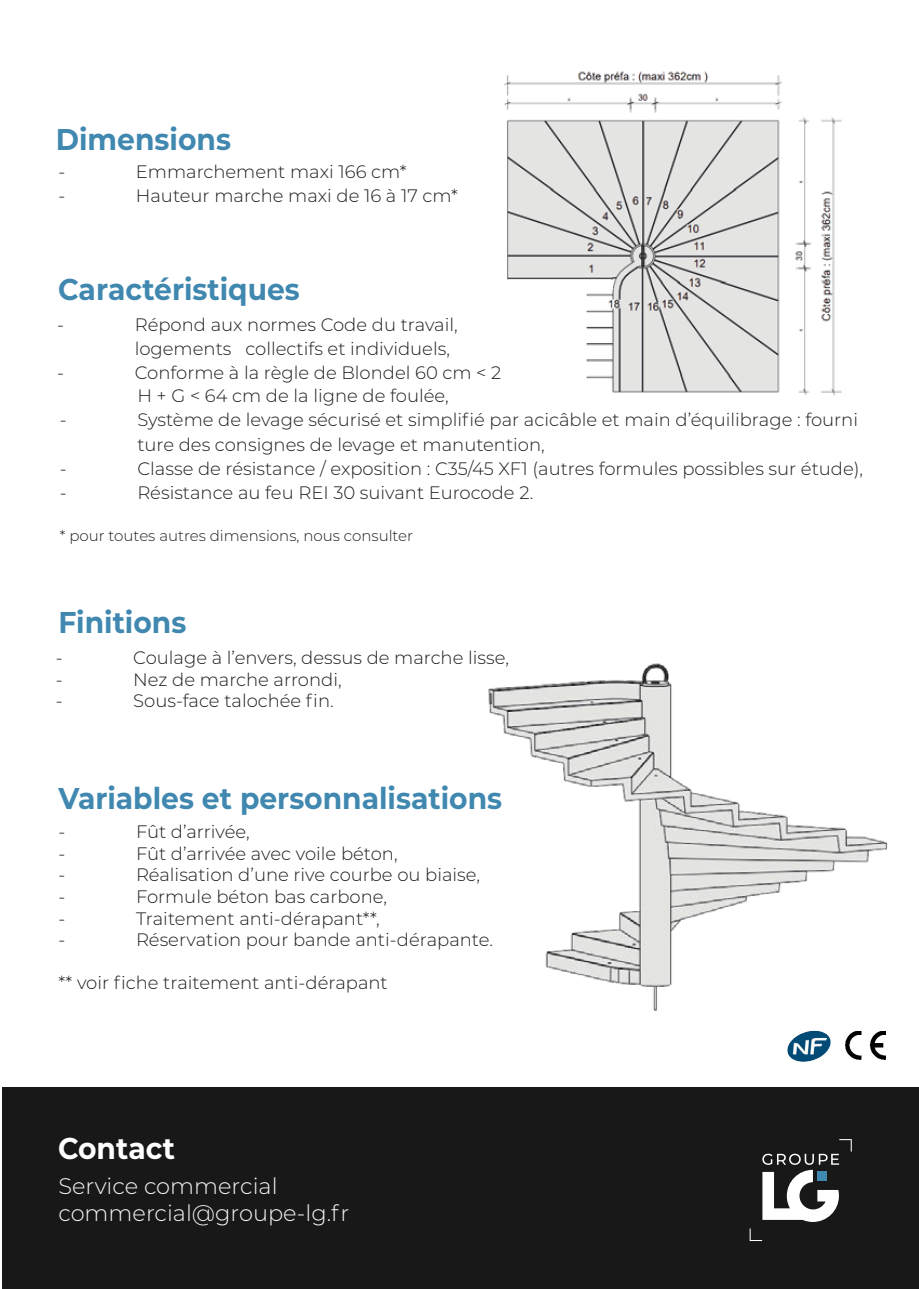
<style>
.page{position:relative;width:919px;height:1289px;background:#fff}
.page>*{position:absolute;margin:0;border:0;box-sizing:border-box;transform-origin:0 0}
.t1{font:700 30px "Montserrat";color:#4088b0;scale:.94 1}
.t2{font:700 30px "Montserrat";color:#fff;scale:.94 1}
.t3{font:300 22.5px/27px "Montserrat";color:#f6f6f6}
.t4{font:300 18px/24px "Montserrat";color:#1d1d1b}
.t5{font:300 15px "Montserrat";color:#1d1d1b}
</style>
<div class="page">
<div style="left:2px;top:1086px;width:916px;height:202px;background:#181818"></div>
<svg style="left:762px;top:1139px;width:89px;height:82px"></svg>
<svg style="left:749px;top:1228px;width:2px;height:12px"></svg>
<img style="left:488px;top:663px;width:400px;height:372px">
<img style="left:504px;top:71px;width:338px;height:324px">
<img style="left:787px;top:1029px;width:43px;height:32px">
<img style="left:845px;top:1031px;width:40px;height:28px">
<h1 class="t1" style="left:56px;top:127px;width:188px">Dimensions</h1>
<p class="t4" style="left:58px;top:160px;width:8px">-</p>
<p class="t4" style="left:136px;top:160px;width:272px">Emmarchement maxi 166 cm*</p>
<p class="t4" style="left:58px;top:184px;width:8px">-</p>
<p class="t4" style="left:136px;top:184px;width:323px">Hauteur marche maxi de 16 à 17 cm*</p>
<h1 class="t1" style="left:58px;top:276px;width:259px">Caractéristiques</h1>
<p class="t4" style="left:57px;top:313px;width:8px">-</p>
<p class="t4" style="left:135px;top:313px;width:324px">Répond aux normes Code du travail, logements collectifs et individuels,</p>
<p class="t4" style="left:57px;top:361px;width:8px">-</p>
<p class="t4" style="left:135px;top:361px;width:368px">Conforme à la règle de Blondel 60 cm &lt; 2</p>
<p class="t4" style="left:137px;top:385px;width:313px">H + G &lt; 64 cm de la ligne de foulée,</p>
<p class="t4" style="left:60px;top:408px;width:8px">-</p>
<p class="t4" style="left:137px;top:408px;width:722px">Système de levage sécurisé et simplifié par acicâble et main d’équilibrage : fourni ture des consignes de levage et manutention,</p>
<p class="t4" style="left:60px;top:456px;width:8px">-</p>
<p class="t4" style="left:137px;top:456px;width:727px">Classe de résistance / exposition : C35/45 XF1 (autres formules possibles sur étude),</p>
<p class="t4" style="left:60px;top:480px;width:8px">-</p>
<p class="t4" style="left:137px;top:480px;width:397px">Résistance au feu REI 30 suivant Eurocode 2.</p>
<p class="t5" style="left:60px;top:528px;width:355px">* pour toutes autres dimensions, nous consulter</p>
<h1 class="t1" style="left:59px;top:609px;width:137px">Finitions</h1>
<p class="t4" style="left:56px;top:646px;width:8px">-</p>
<p class="t4" style="left:133px;top:646px;width:377px">Coulage à l’envers, dessus de marche lisse,</p>
<p class="t4" style="left:56px;top:668px;width:8px">-</p>
<p class="t4" style="left:133px;top:668px;width:210px">Nez de marche arrondi,</p>
<p class="t4" style="left:56px;top:689px;width:8px">-</p>
<p class="t4" style="left:133px;top:689px;width:202px">Sous-face talochée fin.</p>
<h1 class="t1" style="left:58px;top:784px;width:473px">Variables et personnalisations</h1>
<p class="t4" style="left:59px;top:820px;width:8px">-</p>
<p class="t4" style="left:136px;top:820px;width:115px">Fût d’arrivée,</p>
<p class="t4" style="left:59px;top:842px;width:8px">-</p>
<p class="t4" style="left:136px;top:842px;width:263px">Fût d’arrivée avec voile béton,</p>
<p class="t4" style="left:59px;top:863px;width:8px">-</p>
<p class="t4" style="left:136px;top:863px;width:346px">Réalisation d’une rive courbe ou biaise,</p>
<p class="t4" style="left:59px;top:885px;width:8px">-</p>
<p class="t4" style="left:136px;top:885px;width:253px">Formule béton bas carbone,</p>
<p class="t4" style="left:59px;top:906px;width:8px">-</p>
<p class="t4" style="left:136px;top:906px;width:245px">Traitement anti-dérapant**,</p>
<p class="t4" style="left:59px;top:928px;width:8px">-</p>
<p class="t4" style="left:136px;top:928px;width:358px">Réservation pour bande anti-dérapante.</p>
<p class="t4" style="left:59px;top:971px;width:331px">** voir fiche traitement anti-dérapant</p>
<h1 class="t2" style="left:58px;top:1135px;width:126px">Contact</h1>
<p class="t3" style="left:58px;top:1173px;width:292px">Service commercial commercial@groupe-lg.fr</p>
</div>
